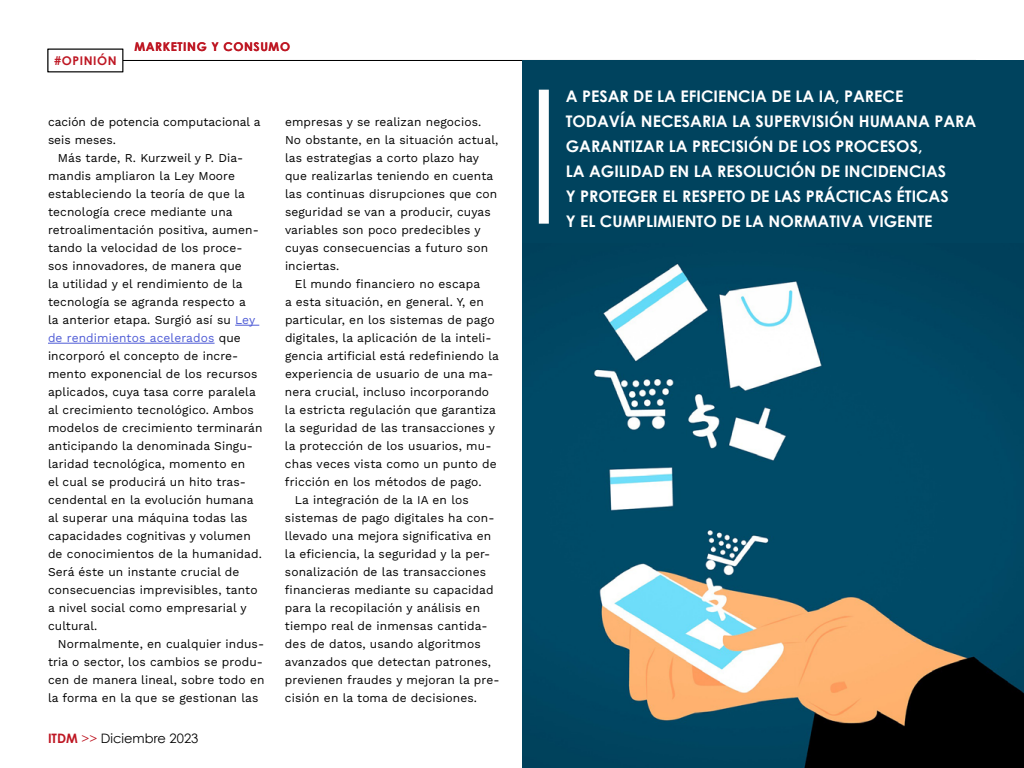
<style>
.page{position:relative;width:1024px;height:768px;background:#fff}
.page>*{position:absolute;margin:0;border:0;box-sizing:border-box;transform-origin:0 0}
.t1{font:700 16px/25px "Century Gothic";color:#fff}
.t2{font:13px "Century Gothic";color:#000}
.t3{font:12px/18px "Work Sans";letter-spacing:.01em;color:#000}
.t4{font:700 12px "Century Gothic";letter-spacing:.05em;color:#be1723}
.s1{color:#4f5cd6}
.s2{font-weight:700;color:#be1723}
.s3{color:#be1723}
</style>
<div class="page">
<svg style="left:235px;top:325px;width:24px;height:1px"></svg>
<hr style="left:48px;top:343px;width:167px;height:1px;background:#4f5cd6">
<hr style="left:96px;top:60px;width:880px;height:1px;background:#000">
<div style="left:48px;top:49px;width:75px;height:23px;background:#fff"></div>
<div style="left:522px;top:60px;width:502px;height:708px;background:#00435e"></div>
<img style="left:592px;top:264px;width:432px;height:504px">
<div style="left:539px;top:90px;width:10px;height:134px;background:#fff"></div>
<p class="t4" style="left:54px;top:52px;width:64px">#OPINIÓN</p>
<p class="t4" style="left:134px;top:37px;width:157px">MARKETING Y CONSUMO</p>
<p class="t3" style="left:48px;top:112px;width:214px">cación de potencia computacional a seis meses.</p>
<p class="t3" style="left:48px;top:148px;width:216px;text-indent:10px">Más tarde, R. Kurzweil y P. Dia&shy;mandis ampliaron la Ley Moore estableciendo la teoría de que la tecnología crece mediante una retroalimentación positiva, aumen&shy;tando la velocidad de los proce&shy;sos innovadores, de manera que<br>la utilidad y el rendimiento de la tecnología se agranda respecto a<br>la anterior etapa. Surgió así su <span class="s1">Ley de rendimientos acelerados</span> que incorporó el concepto de incre&shy;mento exponencial de los recursos aplicados, cuya tasa corre paralela al crecimiento tecnológico. Ambos modelos de crecimiento terminarán anticipando la denominada Singu&shy;laridad tecnológica, momento en<br>el cual se producirá un hito tras&shy;cendental en la evolución humana al superar una máquina todas las capacidades cognitivas y volumen de conocimientos de la humanidad.<br>Será éste un instante crucial de consecuencias imprevisibles, tanto a nivel social como empresarial y cultural.</p>
<p class="t3" style="left:48px;top:634px;width:218px;text-indent:10px">Normalmente, en cualquier indus&shy;tria o sector, los cambios se produ&shy;cen de manera lineal, sobre todo en la forma en la que se gestionan las</p>
<p class="t2" style="left:48px;top:729px;width:152px"><span class="s2">ITDM</span> <span class="s3">&gt;&gt;</span> Diciembre 2023</p>
<p class="t3" style="left:285px;top:112px;width:198px">empresas y se realizan negocios.</p>
<p class="t3" style="left:285px;top:130px;width:215px">No obstante, en la situación actual,</p>
<p class="t3" style="left:285px;top:148px;width:196px">las estrategias a corto plazo hay</p>
<p class="t3" style="left:285px;top:166px;width:210px">que realizarlas teniendo en cuenta</p>
<p class="t3" style="left:285px;top:184px;width:214px">las continuas disrupciones que con</p>
<p class="t3" style="left:285px;top:202px;width:207px">seguridad se van a producir, cuyas</p>
<p class="t3" style="left:285px;top:220px;width:197px">variables son poco predecibles y</p>
<p class="t3" style="left:285px;top:238px;width:205px">cuyas consecuencias a futuro son</p>
<p class="t3" style="left:285px;top:256px;width:56px">inciertas.</p>
<p class="t3" style="left:295px;top:274px;width:187px">El mundo financiero no escapa</p>
<p class="t3" style="left:285px;top:292px;width:201px">a esta situación, en general. Y, en</p>
<p class="t3" style="left:285px;top:310px;width:211px">particular, en los sistemas de pago</p>
<p class="t3" style="left:285px;top:328px;width:208px">digitales, la aplicación de la inteli-</p>
<p class="t3" style="left:285px;top:346px;width:216px">gencia artificial está redefiniendo la</p>
<p class="t3" style="left:285px;top:364px;width:210px">experiencia de usuario de una ma-</p>
<p class="t3" style="left:285px;top:382px;width:206px">nera crucial, incluso incorporando</p>
<p class="t3" style="left:285px;top:400px;width:213px">la estricta regulación que garantiza</p>
<p class="t3" style="left:285px;top:418px;width:212px">la seguridad de las transacciones y</p>
<p class="t3" style="left:285px;top:436px;width:208px">la protección de los usuarios, mu-</p>
<p class="t3" style="left:285px;top:454px;width:213px">chas veces vista como un punto de</p>
<p class="t3" style="left:285px;top:472px;width:198px">fricción en los métodos de pago.</p>
<p class="t3" style="left:295px;top:490px;width:175px">La integración de la IA en los</p>
<p class="t3" style="left:285px;top:508px;width:211px">sistemas de pago digitales ha con-</p>
<p class="t3" style="left:285px;top:526px;width:208px">llevado una mejora significativa en</p>
<p class="t3" style="left:285px;top:544px;width:207px">la eficiencia, la seguridad y la per-</p>
<p class="t3" style="left:285px;top:562px;width:203px">sonalización de las transacciones</p>
<p class="t3" style="left:285px;top:580px;width:210px">financieras mediante su capacidad</p>
<p class="t3" style="left:285px;top:598px;width:197px">para la recopilación y análisis en</p>
<p class="t3" style="left:285px;top:616px;width:204px">tiempo real de inmensas cantida-</p>
<p class="t3" style="left:285px;top:634px;width:197px">des de datos, usando algoritmos</p>
<p class="t3" style="left:285px;top:652px;width:208px">avanzados que detectan patrones,</p>
<p class="t3" style="left:285px;top:670px;width:216px">previenen fraudes y mejoran la pre-</p>
<p class="t3" style="left:285px;top:688px;width:194px">cisión en la toma de decisiones.</p>
<p class="t1" style="left:566px;top:83px;width:412px">A PESAR DE LA EFICIENCIA DE LA IA, PARECE TODAVÍA NECESARIA LA SUPERVISIÓN HUMANA PARA GARANTIZAR LA PRECISIÓN DE LOS PROCESOS,<br>LA AGILIDAD EN LA RESOLUCIÓN DE INCIDENCIAS<br>Y PROTEGER EL RESPETO DE LAS PRÁCTICAS ÉTICAS<br>Y EL CUMPLIMIENTO DE LA NORMATIVA VIGENTE</p>
</div>
